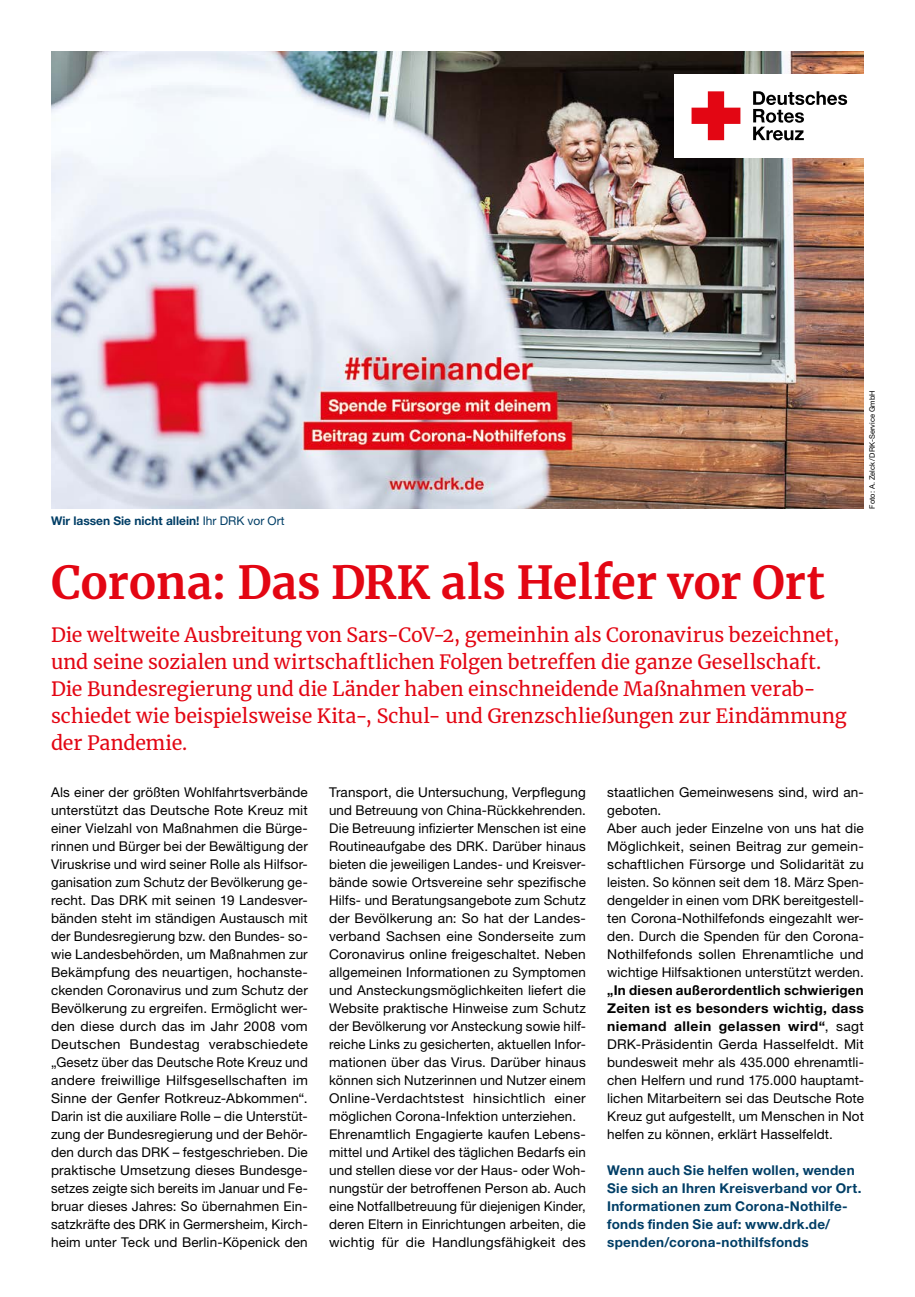
<style>
.page{position:relative;width:915px;height:1297px;background:#fff}
.page>*{position:absolute;margin:0;border:0;box-sizing:border-box;transform-origin:0 0}
.t1{font:700 45px "Merriweather";letter-spacing:-.005em;color:#e30613}
.t2{font:19.5px/27px "Merriweather";letter-spacing:-.005em;color:#e30613}
.t3{font:13.5px/18px "Helvetica Neue LT Pro";letter-spacing:.01em;color:#000;text-align:justify}
.t4{font:700 13.5px/18px "Helvetica Neue LT Pro";letter-spacing:.02em;color:#003e66}
.t5{font:700 12px "Helvetica Neue LT Pro";color:#003e66}
.t6{font:7.5px "Helvetica Neue LT Pro";color:#000}
.s1{font-weight:400}
.s2{font-weight:700}
</style>
<div class="page">
<img style="left:51px;top:51px;width:812px;height:458px">
<div style="left:674px;top:74px;width:191px;height:83px;background:#fff"></div>
<svg style="left:691px;top:91px;width:49px;height:49px"></svg>
<svg style="left:753px;top:91px;width:93px;height:49px"></svg>
<p class="t5" style="left:51px;top:514px;width:235px">Wir lassen Sie nicht allein! <span class="s1">Ihr DRK vor Ort</span></p>
<p class="t6" style="left:867px;top:509px;width:120px;rotate:-90deg">Foto: A. Zelck/DRK-Service GmbH</p>
<h1 class="t1" style="left:51px;top:551px;width:775px">Corona: Das DRK als Helfer vor Ort</h1>
<p class="t2" style="left:51px;top:621px;width:796px">Die weltweite Ausbreitung von Sars-CoV-2, gemeinhin als Coronavirus bezeichnet, und seine sozialen und wirtschaftlichen Folgen betreffen die ganze Gesellschaft.<br>Die Bundesregierung und die Länder haben einschneidende Maßnahmen verab&shy;schiedet wie beispielsweise Kita-, Schul- und Grenzschließungen zur Eindämmung der Pandemie.</p>
<p class="t3" style="left:51px;top:782px;width:258px">Als einer der größten Wohlfahrtsverbände unterstützt das Deutsche Rote Kreuz mit einer Vielzahl von Maßnahmen die Bürge&shy;rinnen und Bürger bei der Bewältigung der Viruskrise und wird seiner Rolle als Hilfsor&shy;ganisation zum Schutz der Bevölkerung ge&shy;recht. Das DRK mit seinen 19 Landesver&shy;bänden steht im ständigen Austausch mit der Bundesregierung bzw. den Bundes- so&shy;wie Landesbehörden, um Maßnahmen zur Bekämpfung des neuartigen, hochanste&shy;ckenden Coronavirus und zum Schutz der Bevölkerung zu ergreifen. Ermöglicht wer&shy;den diese durch das im Jahr 2008 vom Deutschen Bundestag verabschiedete „Gesetz über das Deutsche Rote Kreuz und andere freiwillige Hilfsgesellschaften im Sinne der Genfer Rotkreuz-Abkommen“.<br>Darin ist die auxiliare Rolle – die Unterstüt&shy;zung der Bundesregierung und der Behör&shy;den durch das DRK – festgeschrieben. Die praktische Umsetzung dieses Bundesge&shy;setzes zeigte sich bereits im Januar und Fe&shy;bruar dieses Jahres: So übernahmen Ein&shy;satzkräfte des DRK in Germersheim, Kirch&shy;heim unter Teck und Berlin-Köpenick den</p>
<p class="t3" style="left:329px;top:782px;width:258px;text-align:left">Transport, die Untersuchung, Verpflegung und Betreuung von China-Rückkehrenden.<br>Die Betreuung infizierter Menschen ist eine Routineaufgabe des DRK. Darüber hinaus bieten die jeweiligen Landes- und Kreisver&shy;bände sowie Ortsvereine sehr spezifische Hilfs- und Beratungsangebote zum Schutz der Bevölkerung an: So hat der Landes&shy;verband Sachsen eine Sonderseite zum Coronavirus online freigeschaltet. Neben allgemeinen Informationen zu Symptomen und Ansteckungsmöglichkeiten liefert die Website praktische Hinweise zum Schutz der Bevölkerung vor Ansteckung sowie hilf&shy;reiche Links zu gesicherten, aktuellen Infor&shy;mationen über das Virus. Darüber hinaus können sich Nutzerinnen und Nutzer einem Online-Verdachtstest hinsichtlich einer möglichen Corona-Infektion unterziehen.<br>Ehrenamtlich Engagierte kaufen Lebens&shy;mittel und Artikel des täglichen Bedarfs ein und stellen diese vor der Haus- oder Woh&shy;nungstür der betroffenen Person ab. Auch eine Notfallbetreuung für diejenigen Kinder, deren Eltern in Einrichtungen arbeiten, die wichtig für die Handlungsfähigkeit des</p>
<p class="t3" style="left:607px;top:782px;width:258px;text-align:left">staatlichen Gemeinwesens sind, wird an&shy;geboten.<br>Aber auch jeder Einzelne von uns hat die Möglichkeit, seinen Beitrag zur gemein&shy;schaftlichen Fürsorge und Solidarität zu leisten. So können seit dem 18. März Spen&shy;dengelder in einen vom DRK bereitgestell&shy;ten Corona-Nothilfefonds eingezahlt wer&shy;den. Durch die Spenden für den Corona-Nothilfefonds sollen Ehrenamtliche und wichtige Hilfsaktionen unterstützt werden.</p>
<p class="t3" style="left:607px;top:980px;width:258px"><span class="s2">„In diesen außerordentlich schwierigen Zeiten ist es besonders wichtig, dass niemand allein gelassen wird“</span>, sagt DRK-Präsidentin Gerda Hasselfeldt. Mit bundesweit mehr als 435.000 ehrenamtli&shy;chen Helfern und rund 175.000 hauptamt&shy;lichen Mitarbeitern sei das Deutsche Rote Kreuz gut aufgestellt, um Menschen in Not helfen zu können, erklärt Hasselfeldt.</p>
<p class="t4" style="left:607px;top:1160px;width:256px">Wenn auch Sie helfen wollen, wenden Sie sich an Ihren Kreisverband vor Ort.<br>Informationen zum Corona-Nothilfe&shy;fonds finden Sie auf: www.drk.de/ spenden/corona-nothilfsfonds</p>
</div>
